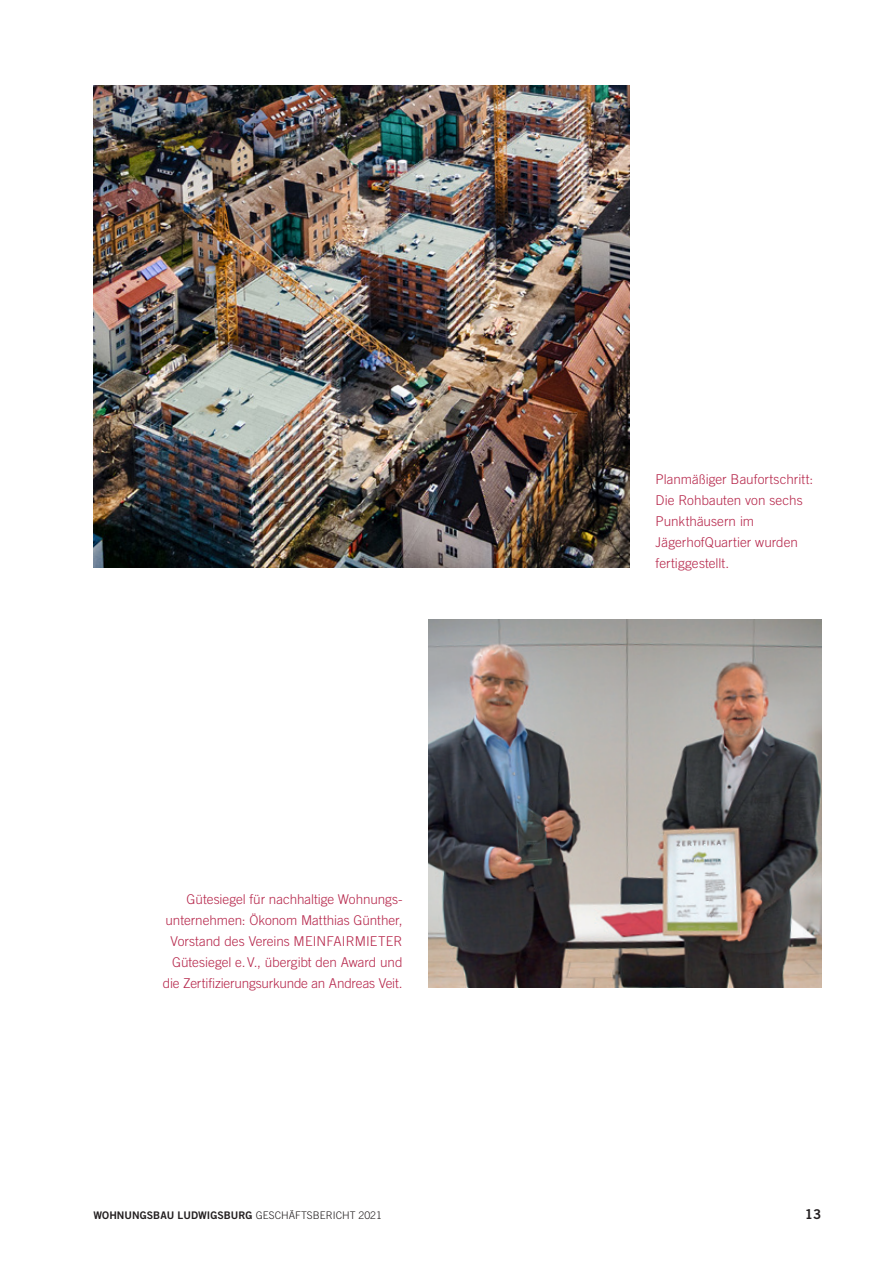
<style>
.page{position:relative;width:893px;height:1263px;background:#fff}
.page>*{position:absolute;margin:0;border:0;box-sizing:border-box;transform-origin:0 0}
.BU{font:300 13.5px/21px "Trade Gothic LT Pro";color:#b6274b}
.t1{font:13.5px "Trade Gothic LT Pro Bd 2";color:#231f20}
.t2{font:10.5px "Trade Gothic LT Pro Bd 2";letter-spacing:.005em;color:#231f20}
.s1{font-family:"Trade Gothic LT Pro";font-weight:300}
</style>
<div class="page">
<img style="left:94px;top:85px;width:536px;height:483px">
<img style="left:428px;top:620px;width:393px;height:368px">
<p class="BU" style="left:163px;top:888px;width:241px;text-align:right">Gütesiegel für nachhaltige Wohnungs&shy;unternehmen: Ökonom Matthias Günther, Vorstand des Vereins MEINFAIRMIETER Gütesiegel e.V., übergibt den Award und die Zertifizierungsurkunde an Andreas Veit.</p>
<p class="BU" style="left:656px;top:469px;width:159px">Planmäßiger Baufortschritt:<br>Die Rohbauten von sechs<br>Punkthäusern im<br>JägerhofQuartier wurden fertiggestellt.</p>
<p class="t2" style="left:94px;top:1209px;width:290px">WOHNUNGSBAU LUDWIGSBURG <span class="s1">GESCHÄFTSBERICHT 2021</span></p>
<p class="t1" style="left:805px;top:1206px;width:18px">13</p>
</div>
